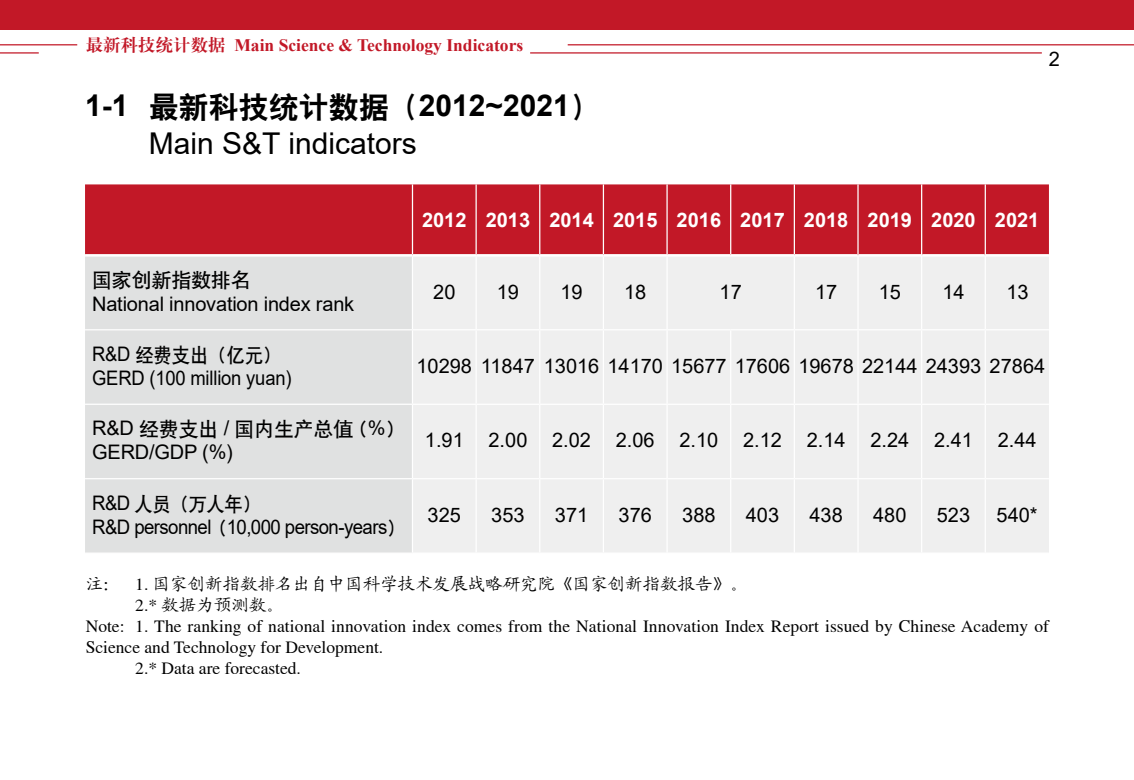
<style>
.page{position:relative;width:1134px;height:780px;background:#fff}
.page>*{position:absolute;margin:0;border:0;box-sizing:border-box;transform-origin:0 0}
.t1{font:30px/37.8px "Arial";color:#000}
.t2{font:20px "Arial";color:#000}
.t3{font:700 20px "Arial";color:#fff}
.t4{font:20px "Arial";letter-spacing:-.03em;color:#000;scale:.93 1}
.t5{font:20px "H Yb 1 gj";letter-spacing:-.01em;color:#000}
.t6{font:20px "Arial";color:#000;scale:.92 1}
.t7{font:20px "H Yb 1 gj";letter-spacing:-.01em;color:#000;scale:.92 1}
.t8{font:20px "H Yb 1 gj";letter-spacing:-.01em;color:#000;scale:.93 1}
.t9{font:17.5px "Times";letter-spacing:.005em;color:#000}
.t10{font:17.5px/21px "Kai Ti GB2312";color:#000}
.t11{font:700 17.5px "Times New Roman";color:#c21827}
.s1{font-family:"H Ya 4 gj";font-weight:400}
.s2{font-weight:700}
.s3{font-family:"H Yb 2 gj"}
.s4{font-family:"Arial"}
.s5{font-family:"H Yb 1 gj"}
.s6{font-family:"Times"}
</style>
<div class="page">
<hr style="left:0;top:52px;width:39px;height:2px;background:#c21827">
<hr style="left:0;top:44px;width:77px;height:1px;background:#c21827">
<hr style="left:530px;top:52px;width:512px;height:2px;background:#c21827">
<hr style="left:568px;top:44px;width:566px;height:1px;background:#c21827">
<div style="left:0;top:0;width:1134px;height:30px;background:#c21827"></div>
<div style="left:85px;top:184px;width:964px;height:70px;background:#c21827"></div>
<div style="left:85px;top:256px;width:327px;height:296px;background:#e0e1e1"></div>
<div style="left:413px;top:257px;width:636px;height:295px;background:#efefef"></div>
<hr style="left:412px;top:184px;width:1px;height:70px;background:#fff">
<hr style="left:475px;top:184px;width:2px;height:70px;background:#fff">
<hr style="left:539px;top:184px;width:1px;height:70px;background:#fff">
<hr style="left:603px;top:184px;width:1px;height:70px;background:#fff">
<hr style="left:475px;top:256px;width:2px;height:73px;background:#fff">
<hr style="left:539px;top:256px;width:1px;height:73px;background:#fff">
<hr style="left:603px;top:256px;width:1px;height:73px;background:#fff">
<hr style="left:666px;top:256px;width:2px;height:73px;background:#fff">
<hr style="left:85px;top:329px;width:327px;height:1px;background:#fff">
<hr style="left:412px;top:329px;width:64px;height:1px;background:#fff">
<hr style="left:476px;top:329px;width:64px;height:1px;background:#fff">
<hr style="left:475px;top:330px;width:2px;height:73px;background:#fff">
<hr style="left:540px;top:329px;width:63px;height:1px;background:#fff">
<hr style="left:539px;top:330px;width:1px;height:73px;background:#fff">
<hr style="left:603px;top:329px;width:64px;height:1px;background:#fff">
<hr style="left:603px;top:330px;width:1px;height:73px;background:#fff">
<hr style="left:667px;top:329px;width:64px;height:1px;background:#fff">
<hr style="left:666px;top:330px;width:2px;height:73px;background:#fff">
<hr style="left:475px;top:479px;width:2px;height:73px;background:#fff">
<hr style="left:539px;top:479px;width:1px;height:73px;background:#fff">
<hr style="left:603px;top:479px;width:1px;height:73px;background:#fff">
<hr style="left:666px;top:479px;width:2px;height:73px;background:#fff">
<hr style="left:476px;top:403px;width:64px;height:2px;background:#fff">
<hr style="left:540px;top:403px;width:63px;height:2px;background:#fff">
<hr style="left:603px;top:403px;width:64px;height:2px;background:#fff">
<hr style="left:667px;top:403px;width:64px;height:2px;background:#fff">
<hr style="left:475px;top:405px;width:2px;height:73px;background:#fff">
<hr style="left:539px;top:405px;width:1px;height:73px;background:#fff">
<hr style="left:603px;top:405px;width:1px;height:73px;background:#fff">
<hr style="left:666px;top:405px;width:2px;height:73px;background:#fff">
<hr style="left:85px;top:403px;width:327px;height:2px;background:#fff">
<hr style="left:412px;top:403px;width:64px;height:2px;background:#fff">
<hr style="left:85px;top:478px;width:327px;height:1px;background:#fff">
<hr style="left:412px;top:478px;width:64px;height:1px;background:#fff">
<hr style="left:476px;top:478px;width:64px;height:1px;background:#fff">
<hr style="left:540px;top:478px;width:63px;height:1px;background:#fff">
<hr style="left:603px;top:478px;width:64px;height:1px;background:#fff">
<hr style="left:667px;top:478px;width:64px;height:1px;background:#fff">
<hr style="left:730px;top:184px;width:1px;height:70px;background:#fff">
<hr style="left:794px;top:256px;width:1px;height:73px;background:#fff">
<hr style="left:731px;top:329px;width:63px;height:1px;background:#fff">
<hr style="left:794px;top:329px;width:64px;height:1px;background:#fff">
<hr style="left:794px;top:330px;width:1px;height:73px;background:#fff">
<hr style="left:858px;top:329px;width:64px;height:1px;background:#fff">
<hr style="left:922px;top:329px;width:63px;height:1px;background:#fff">
<hr style="left:985px;top:329px;width:64px;height:1px;background:#fff">
<hr style="left:731px;top:403px;width:63px;height:2px;background:#fff">
<hr style="left:794px;top:403px;width:64px;height:2px;background:#fff">
<hr style="left:794px;top:405px;width:1px;height:73px;background:#fff">
<hr style="left:858px;top:403px;width:64px;height:2px;background:#fff">
<hr style="left:922px;top:403px;width:63px;height:2px;background:#fff">
<hr style="left:985px;top:403px;width:64px;height:2px;background:#fff">
<hr style="left:731px;top:478px;width:63px;height:1px;background:#fff">
<hr style="left:794px;top:478px;width:64px;height:1px;background:#fff">
<hr style="left:794px;top:479px;width:1px;height:73px;background:#fff">
<hr style="left:858px;top:478px;width:64px;height:1px;background:#fff">
<hr style="left:922px;top:478px;width:63px;height:1px;background:#fff">
<hr style="left:985px;top:478px;width:64px;height:1px;background:#fff">
<hr style="left:666px;top:184px;width:2px;height:70px;background:#fff">
<hr style="left:730px;top:330px;width:1px;height:73px;background:#fff">
<hr style="left:730px;top:405px;width:1px;height:73px;background:#fff">
<hr style="left:730px;top:479px;width:1px;height:73px;background:#fff">
<hr style="left:794px;top:184px;width:1px;height:70px;background:#fff">
<hr style="left:857px;top:184px;width:2px;height:71px;background:#fff">
<hr style="left:921px;top:184px;width:1px;height:71px;background:#fff">
<hr style="left:985px;top:184px;width:1px;height:71px;background:#fff">
<hr style="left:857px;top:255px;width:2px;height:74px;background:#fff">
<hr style="left:921px;top:255px;width:1px;height:74px;background:#fff">
<hr style="left:985px;top:255px;width:1px;height:74px;background:#fff">
<hr style="left:857px;top:330px;width:2px;height:73px;background:#fff">
<hr style="left:921px;top:330px;width:1px;height:73px;background:#fff">
<hr style="left:985px;top:330px;width:1px;height:73px;background:#fff">
<hr style="left:857px;top:405px;width:2px;height:73px;background:#fff">
<hr style="left:921px;top:405px;width:1px;height:73px;background:#fff">
<hr style="left:985px;top:405px;width:1px;height:73px;background:#fff">
<hr style="left:857px;top:479px;width:2px;height:73px;background:#fff">
<hr style="left:921px;top:479px;width:1px;height:73px;background:#fff">
<hr style="left:985px;top:479px;width:1px;height:73px;background:#fff">
<p class="t11" style="left:86px;top:32px;width:439px"><span class="s1">最新科技统计数据</span> Main Science &amp; Technology Indicators</p>
<h1 class="t1" style="left:149px;top:87px;width:452px;text-indent:-64px"><span class="s2">1-1</span> <span class="s3">最新科技统计数据（</span><span class="s2">2012~2021</span><span class="s3">）<br></span>Main S&amp;T indicators</h1>
<p class="t2" style="left:1049px;top:45px;width:13px">2</p>
<p class="t5" style="left:92px;top:270px;width:160px">国家创新指数排名</p>
<p class="t2" style="left:92px;top:290px;width:264px">National innovation index rank</p>
<p class="t3" style="left:422px;top:206px;width:619px">2012 2013 2014 2015 2016 2017 2018 2019 2020 2021</p>
<p class="t2" style="left:433px;top:278px;width:24px">20</p>
<p class="t2" style="left:497px;top:278px;width:24px">19</p>
<p class="t2" style="left:560px;top:278px;width:24px">19</p>
<p class="t2" style="left:624px;top:278px;width:24px">18</p>
<p class="t2" style="left:720px;top:278px;width:24px">17</p>
<p class="t2" style="left:815px;top:278px;width:24px">17</p>
<p class="t2" style="left:879px;top:278px;width:24px">15</p>
<p class="t2" style="left:942px;top:278px;width:24px">14</p>
<p class="t2" style="left:1006px;top:278px;width:24px">13</p>
<p class="t7" style="left:92px;top:345px;width:207px"><span class="s4">R&amp;D</span> 经费支出（亿元）</p>
<p class="t6" style="left:92px;top:364px;width:218px">GERD (100 million yuan)</p>
<p class="t5" style="left:92px;top:419px;width:315px"><span class="s4">R&amp;D</span> 经费支出 <span class="s4">/</span> 国内生产总值（<span class="s4">%</span>）</p>
<p class="t2" style="left:92px;top:438px;width:142px">GERD/GDP (%)</p>
<p class="t8" style="left:92px;top:494px;width:183px"><span class="s4">R&amp;D</span> 人员（万人年）</p>
<p class="t4" style="left:92px;top:513px;width:338px">R&amp;D personnel<span class="s5">（</span>10,000 person-years<span class="s5">）</span></p>
<p class="t2" style="left:416px;top:352px;width:630px">10298 11847 13016 14170 15677 17606 19678 22144 24393 27864</p>
<p class="t2" style="left:425px;top:426px;width:613px">1.91 2.00 2.02 2.06 2.10 2.12 2.14 2.24 2.41 2.44</p>
<p class="t2" style="left:428px;top:501px;width:35px">325</p>
<p class="t2" style="left:491px;top:501px;width:35px">353</p>
<p class="t2" style="left:555px;top:501px;width:35px">371</p>
<p class="t2" style="left:618px;top:501px;width:35px">376</p>
<p class="t2" style="left:682px;top:501px;width:35px">388</p>
<p class="t2" style="left:746px;top:501px;width:35px">403</p>
<p class="t2" style="left:809px;top:501px;width:35px">438</p>
<p class="t2" style="left:873px;top:501px;width:35px">480</p>
<p class="t2" style="left:937px;top:501px;width:35px">523</p>
<p class="t2" style="left:996px;top:501px;width:43px">540*</p>
<p class="t10" style="left:135px;top:573px;width:614px;text-indent:-50px">注： <span class="s6">1.</span> 国家创新指数排名出自中国科学技术发展战略研究院《国家创新指数报告》。<br><span class="s6">2.*</span> 数据为预测数。</p>
<p class="t9" style="left:86px;top:616px;width:965px">Note: 1. The ranking of national innovation index comes from the National Innovation Index Report issued by Chinese Academy of</p>
<p class="t9" style="left:86px;top:637px;width:299px">Science and Technology for Development.</p>
<p class="t9" style="left:135px;top:658px;width:167px">2.* Data are forecasted.</p>
</div>
